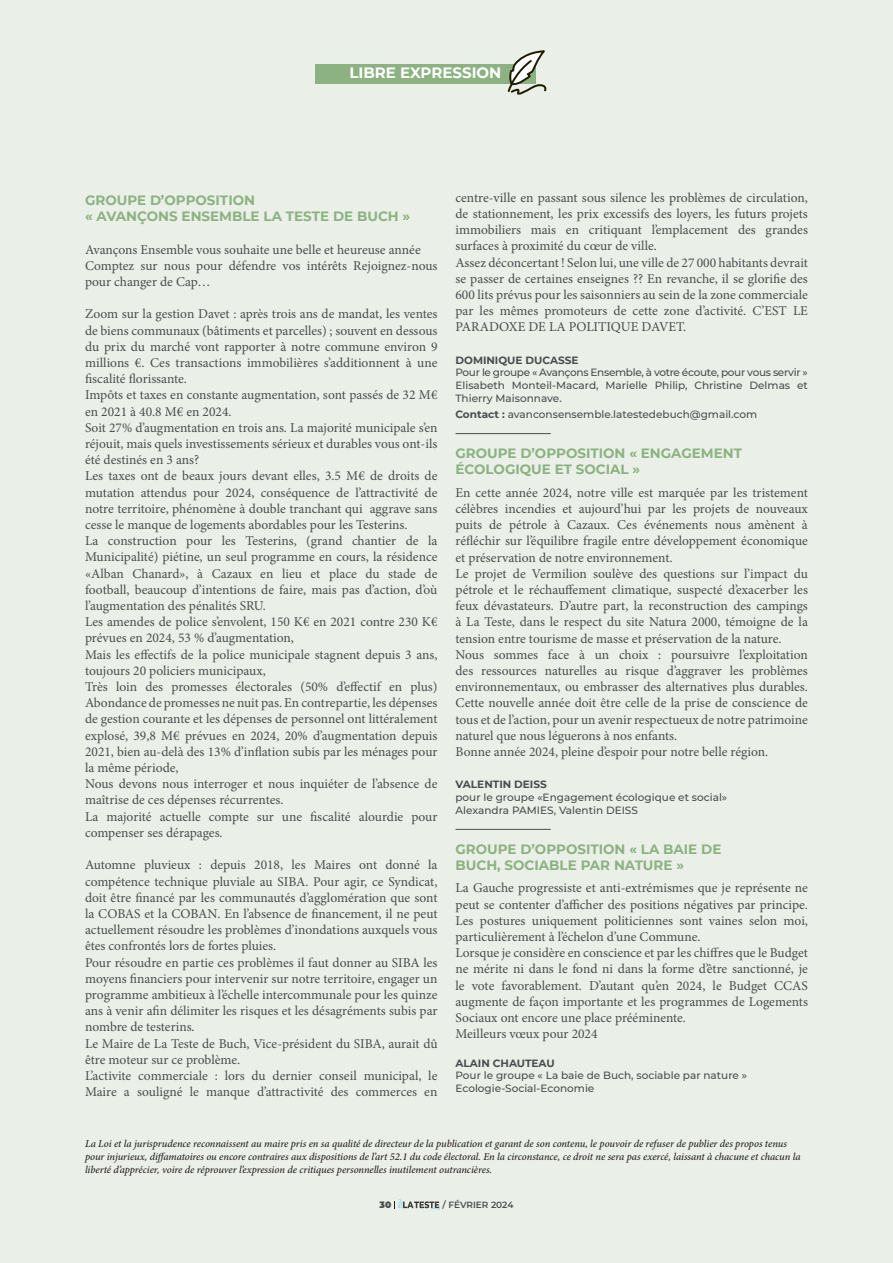
<style>
.page{position:relative;width:893px;height:1263px;background:#eaf0e7}
.page>*{position:absolute;margin:0;border:0;box-sizing:border-box;transform-origin:0 0}
.t1{font:700 15px "Montserrat";color:#fff}
.t2{font:13.5px/16.2px "Minion Pro";color:#4b4c4d;text-align:justify}
.t3{font:700 13.5px/16.2px "Montserrat";color:#8cb282}
.t4{font:italic 500 10.5px/12.6px "Minion Pro";letter-spacing:-.005em;color:#231f20}
.t5{font:500 10.5px/12.6px "Montserrat";color:#4b4c4d}
.t6{font:500 10.5px "Montserrat";letter-spacing:-.03em;color:#4b4c4d}
.t7{font:700 10.5px "Montserrat";color:#4b4c4d}
.t8{font:600 9px "Montserrat";letter-spacing:-.005em;color:#4b4c4d}
.t9{font:900 9px "Montserrat";color:#4b4c4d}
.t10{font:800 1.5px "Montserrat";color:#fff;scale:.83 1}
.s1{font-weight:700}
</style>
<div class="page">
<div style="left:315px;top:64px;width:221px;height:19px;background:#8cb282"></div>
<svg style="left:506px;top:50px;width:41px;height:45px"></svg>
<hr style="left:455px;top:433px;width:96px;height:1px;background:#4b4c4d">
<hr style="left:455px;top:829px;width:96px;height:1px;background:#4b4c4d">
<svg style="left:394px;top:1199px;width:45px;height:11px"></svg>
<p class="t1" style="left:349px;top:62px;width:153px">LIBRE EXPRESSION</p>
<p class="t3" style="left:85px;top:191px;width:172px">GROUPE D’OPPOSITION</p>
<p class="t3" style="left:85px;top:208px;width:327px">« AVANÇONS ENSEMBLE LA TESTE DE BUCH »</p>
<p class="t2" style="left:85px;top:241px;width:337px">Avançons Ensemble vous souhaite une belle et heureuse année</p>
<p class="t2" style="left:85px;top:257px;width:354px">Comptez sur nous pour défendre vos intérêts Rejoignez-nous pour changer de Cap…</p>
<p class="t2" style="left:85px;top:306px;width:354px">Zoom sur la gestion Davet : après trois ans de mandat, les ventes de biens communaux (bâtiments et parcelles) ; souvent en dessous du prix du marché vont rapporter à notre commune environ 9 millions €. Ces transactions immobilières s’additionnent à une fiscalité florissante.</p>
<p class="t2" style="left:85px;top:387px;width:354px">Impôts et taxes en constante augmentation, sont passés de 32 M€ en 2021 à 40.8 M€ en 2024.</p>
<p class="t2" style="left:85px;top:419px;width:354px">Soit 27% d’augmentation en trois ans. La majorité municipale s’en réjouit, mais quels investissements sérieux et durables vous ont-ils été destinés en 3 ans?</p>
<p class="t2" style="left:85px;top:468px;width:354px">Les taxes ont de beaux jours devant elles, 3.5 M€ de droits de mutation attendus pour 2024, conséquence de l’attractivité de notre territoire, phénomène à double tranchant qui aggrave sans cesse le manque de logements abordables pour les Testerins.</p>
<p class="t2" style="left:85px;top:533px;width:354px">La construction pour les Testerins, (grand chantier de la Municipalité) piétine, un seul programme en cours, la résidence «Alban Chanard», à Cazaux en lieu et place du stade de football, beaucoup d’intentions de faire, mais pas d’action, d’où l’augmentation des pénalités SRU.</p>
<p class="t2" style="left:85px;top:614px;width:354px">Les amendes de police s’envolent, 150 K€ en 2021 contre 230 K€ prévues en 2024, 53 % d’augmentation,</p>
<p class="t2" style="left:85px;top:646px;width:354px">Mais les effectifs de la police municipale stagnent depuis 3 ans, toujours 20 policiers municipaux,</p>
<p class="t2" style="left:85px;top:679px;width:354px">Très loin des promesses électorales (50% d’effectif en plus)<br>Abondance de promesses ne nuit pas. En contrepartie, les dépenses de gestion courante et les dépenses de personnel ont littéralement explosé, 39,8 M€ prévues en 2024, 20% d’augmentation depuis 2021, bien au-delà des 13% d’inflation subis par les ménages pour la même période,</p>
<p class="t2" style="left:85px;top:776px;width:354px">Nous devons nous interroger et nous inquiéter de l’absence de maîtrise de ces dépenses récurrentes.</p>
<p class="t2" style="left:85px;top:808px;width:354px">La majorité actuelle compte sur une fiscalité alourdie pour compenser ses dérapages.</p>
<p class="t2" style="left:85px;top:857px;width:354px">Automne pluvieux : depuis 2018, les Maires ont donné la compétence technique pluviale au SIBA. Pour agir, ce Syndicat, doit être financé par les communautés d’agglomération que sont la COBAS et la COBAN. En l’absence de financement, il ne peut actuellement résoudre les problèmes d’inondations auxquels vous êtes confrontés lors de fortes pluies.</p>
<p class="t2" style="left:85px;top:954px;width:354px">Pour résoudre en partie ces problèmes il faut donner au SIBA les moyens financiers pour intervenir sur notre territoire, engager un programme ambitieux à l’échelle intercommunale pour les quinze ans à venir afin délimiter les risques et les désagréments subis par nombre de testerins.</p>
<p class="t2" style="left:85px;top:1035px;width:354px">Le Maire de La Teste de Buch, Vice-président du SIBA, aurait dû être moteur sur ce problème.</p>
<p class="t2" style="left:85px;top:1067px;width:354px">L’activite commerciale : lors du dernier conseil municipal, le<br>Maire a souligné le manque d’attractivité des commerces en</p>
<p class="t2" style="left:455px;top:189px;width:354px">centre-ville en passant sous silence les problèmes de circulation, de stationnement, les prix excessifs des loyers, les futurs projets immobiliers mais en critiquant l’emplacement des grandes surfaces à proximité du cœur de ville.</p>
<p class="t2" style="left:455px;top:254px;width:354px">Assez déconcertant ! Selon lui, une ville de 27 000 habitants devrait se passer de certaines enseignes ?? En revanche, il se glorifie des 600 lits prévus pour les saisonniers au sein de la zone commerciale par les mêmes promoteurs de cette zone d’activité. C’EST LE PARADOXE DE LA POLITIQUE DAVET.</p>
<p class="t7" style="left:455px;top:352px;width:125px">DOMINIQUE DUCASSE</p>
<p class="t6" style="left:455px;top:365px;width:354px">Pour le groupe « Avançons Ensemble, à votre écoute, pour vous servir »</p>
<p class="t5" style="left:455px;top:378px;width:354px">Elisabeth Monteil-Macard, Marielle Philip, Christine Delmas et<br>Thierry Maisonnave.</p>
<p class="t5" style="left:455px;top:407px;width:303px"><span class="s1">Contact :</span> avanconsensemble.latestedebuch@gmail.com</p>
<p class="t3" style="left:455px;top:444px;width:288px">GROUPE D’OPPOSITION « ENGAGEMENT<br>ÉCOLOGIQUE ET SOCIAL »</p>
<p class="t2" style="left:455px;top:484px;width:354px">En cette année 2024, notre ville est marquée par les tristement célèbres incendies et aujourd’hui par les projets de nouveaux puits de pétrole à Cazaux. Ces événements nous amènent à réfléchir sur l’équilibre fragile entre développement économique et préservation de notre environnement.</p>
<p class="t2" style="left:455px;top:565px;width:354px">Le projet de Vermilion soulève des questions sur l’impact du pétrole et le réchauffement climatique, suspecté d’exacerber les feux dévastateurs. D’autre part, la reconstruction des campings à La Teste, dans le respect du site Natura 2000, témoigne de la tension entre tourisme de masse et préservation de la nature.</p>
<p class="t2" style="left:455px;top:646px;width:354px">Nous sommes face à un choix : poursuivre l’exploitation des ressources naturelles au risque d’aggraver les problèmes environnementaux, ou embrasser des alternatives plus durables.<br>Cette nouvelle année doit être celle de la prise de conscience de tous et de l’action, pour un avenir respectueux de notre patrimoine naturel que nous léguerons à nos enfants.</p>
<p class="t2" style="left:455px;top:743px;width:314px">Bonne année 2024, pleine d’espoir pour notre belle région.</p>
<p class="t7" style="left:455px;top:777px;width:93px">VALENTIN DEISS</p>
<p class="t5" style="left:455px;top:790px;width:273px">pour le groupe «Engagement écologique et social»</p>
<p class="t5" style="left:455px;top:803px;width:184px">Alexandra PAMIES, Valentin DEISS</p>
<p class="t3" style="left:455px;top:840px;width:267px">GROUPE D’OPPOSITION « LA BAIE DE<br>BUCH, SOCIABLE PAR NATURE »</p>
<p class="t2" style="left:455px;top:880px;width:354px">La Gauche progressiste et anti-extrémismes que je représente ne peut se contenter d’afficher des positions négatives par principe.<br>Les postures uniquement politiciennes sont vaines selon moi, particulièrement à l’échelon d’une Commune.</p>
<p class="t2" style="left:455px;top:945px;width:354px">Lorsque je considère en conscience et par les chiffres que le Budget ne mérite ni dans le fond ni dans la forme d’être sanctionné, je le vote favorablement. D’autant qu’en 2024, le Budget CCAS augmente de façon importante et les programmes de Logements Sociaux ont encore une place prééminente.</p>
<p class="t2" style="left:455px;top:1026px;width:144px">Meilleurs vœux pour 2024</p>
<p class="t7" style="left:455px;top:1055px;width:101px">ALAIN CHAUTEAU</p>
<p class="t5" style="left:455px;top:1069px;width:293px">Pour le groupe « La baie de Buch, sociable par nature »</p>
<p class="t5" style="left:455px;top:1081px;width:140px">Ecologie-Social-Economie</p>
<p class="t4" style="left:85px;top:1137px;width:717px">La Loi et la jurisprudence reconnaissent au maire pris en sa qualité de directeur de la publication et garant de son contenu, le pouvoir de refuser de publier des propos tenus pour injurieux, diffamatoires ou encore contraires aux dispositions de l’art 52.1 du code électoral. En la circonstance, ce droit ne sera pas exercé, laissant à chacune et chacun la liberté d’apprécier, voire de réprouver l’expression de critiques personnelles inutilement outrancières.</p>
<p class="t9" style="left:380px;top:1198px;width:13px">30</p>
<p class="t8" style="left:443px;top:1198px;width:72px">/ FÉVRIER 2024</p>
<p class="t10" style="left:432px;top:1208px;width:9px">DE BUCH</p>
</div>
